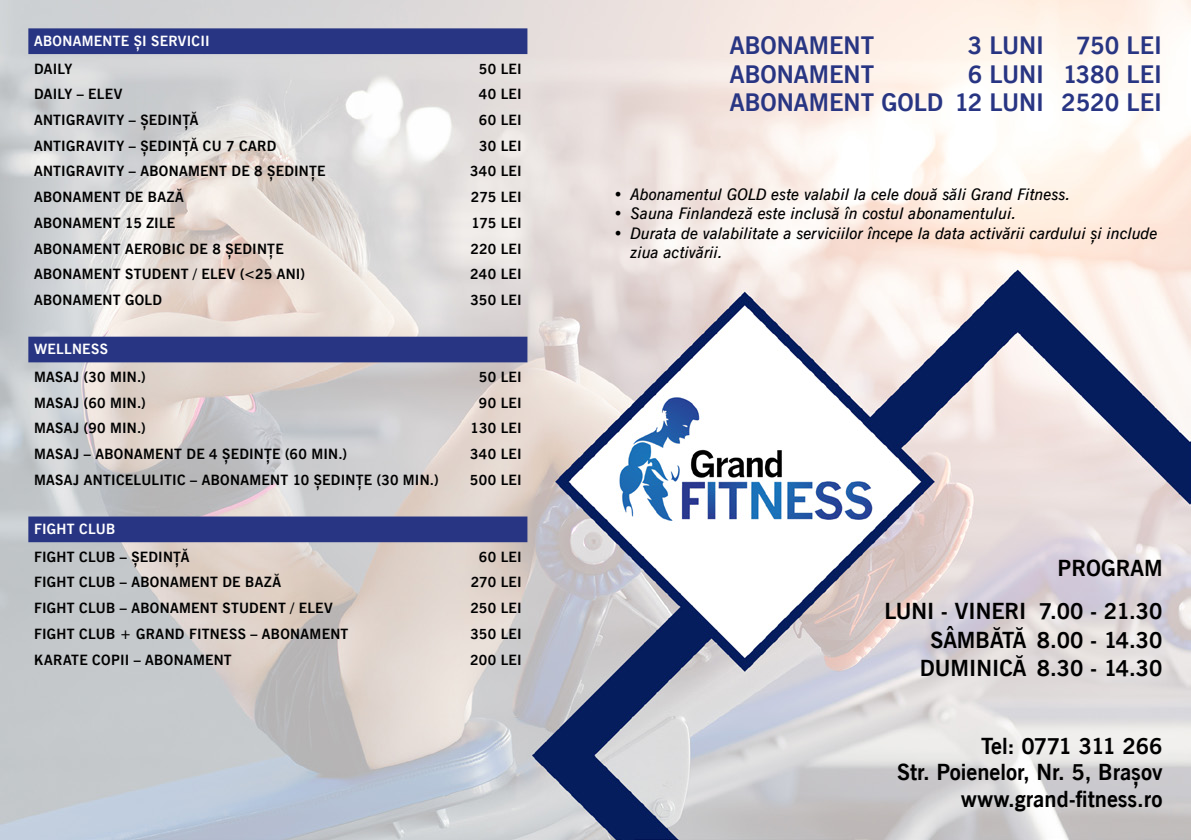
<style>
.page{position:relative;width:1191px;height:840px;background:#fff}
.page>*{position:absolute;margin:0;border:0;box-sizing:border-box;transform-origin:0 0}
.t1{font:700 24px/28.4px "News Gothic BT Pro";color:#283583;text-align:right}
.t2{font:700 22px/26.4px "News Gothic BT Pro";color:#000;text-align:right}
.t3{font:italic 600 16px/19.2px "News Gothic BT Pro";color:#000}
.t4{font:700 14px "News Gothic BT Pro";letter-spacing:.02em;color:#000}
.t5{font:700 14px "News Gothic BT Pro";letter-spacing:.02em;color:#fff}
</style>
<div class="page">
<img style="left:0;top:0;width:1190px;height:839px">
<svg style="left:28px;top:28px;width:499px;height:514px;background:#c0bec8"></svg>
<p class="t5" style="left:34px;top:32px;width:177px">ABONAMENTE ȘI SERVICII</p>
<p class="t4" style="left:34px;top:60px;width:40px">DAILY</p>
<p class="t4" style="left:479px;top:60px;width:44px">50 LEI</p>
<p class="t4" style="left:34px;top:86px;width:90px">DAILY – ELEV</p>
<p class="t4" style="left:479px;top:86px;width:44px">40 LEI</p>
<p class="t4" style="left:34px;top:111px;width:166px">ANTIGRAVITY – ȘEDINȚĂ</p>
<p class="t4" style="left:479px;top:111px;width:44px">60 LEI</p>
<p class="t4" style="left:34px;top:137px;width:244px">ANTIGRAVITY – ȘEDINȚĂ CU 7 CARD</p>
<p class="t4" style="left:479px;top:137px;width:44px">30 LEI</p>
<p class="t4" style="left:34px;top:163px;width:293px">ANTIGRAVITY – ABONAMENT DE 8 ȘEDINȚE</p>
<p class="t4" style="left:470px;top:163px;width:53px">340 LEI</p>
<p class="t4" style="left:34px;top:188px;width:151px">ABONAMENT DE BAZĂ</p>
<p class="t4" style="left:471px;top:188px;width:52px">275 LEI</p>
<p class="t4" style="left:34px;top:214px;width:143px">ABONAMENT 15 ZILE</p>
<p class="t4" style="left:471px;top:214px;width:52px">175 LEI</p>
<p class="t4" style="left:34px;top:240px;width:251px">ABONAMENT AEROBIC DE 8 ȘEDINȚE</p>
<p class="t4" style="left:470px;top:240px;width:53px">220 LEI</p>
<p class="t4" style="left:34px;top:265px;width:272px">ABONAMENT STUDENT / ELEV (&lt;25 ANI)</p>
<p class="t4" style="left:470px;top:265px;width:53px">240 LEI</p>
<p class="t4" style="left:34px;top:291px;width:130px">ABONAMENT GOLD</p>
<p class="t4" style="left:470px;top:291px;width:53px">350 LEI</p>
<p class="t5" style="left:34px;top:340px;width:75px">WELLNESS</p>
<p class="t4" style="left:34px;top:368px;width:113px">MASAJ (30 MIN.)</p>
<p class="t4" style="left:479px;top:368px;width:44px">50 LEI</p>
<p class="t4" style="left:34px;top:394px;width:113px">MASAJ (60 MIN.)</p>
<p class="t4" style="left:479px;top:394px;width:44px">90 LEI</p>
<p class="t4" style="left:34px;top:419px;width:113px">MASAJ (90 MIN.)</p>
<p class="t4" style="left:470px;top:419px;width:53px">130 LEI</p>
<p class="t4" style="left:34px;top:445px;width:314px">MASAJ – ABONAMENT DE 4 ȘEDINȚE (60 MIN.)</p>
<p class="t4" style="left:470px;top:445px;width:53px">340 LEI</p>
<p class="t4" style="left:34px;top:471px;width:406px">MASAJ ANTICELULITIC – ABONAMENT 10 ȘEDINȚE (30 MIN.)</p>
<p class="t4" style="left:470px;top:471px;width:53px">500 LEI</p>
<p class="t5" style="left:34px;top:520px;width:83px">FIGHT CLUB</p>
<p class="t4" style="left:34px;top:548px;width:157px">FIGHT CLUB – ȘEDINȚĂ</p>
<p class="t4" style="left:479px;top:548px;width:44px">60 LEI</p>
<p class="t4" style="left:34px;top:573px;width:249px">FIGHT CLUB – ABONAMENT DE BAZĂ</p>
<p class="t4" style="left:471px;top:573px;width:52px">270 LEI</p>
<p class="t4" style="left:34px;top:599px;width:300px">FIGHT CLUB – ABONAMENT STUDENT / ELEV</p>
<p class="t4" style="left:470px;top:599px;width:53px">250 LEI</p>
<p class="t4" style="left:34px;top:625px;width:316px">FIGHT CLUB + GRAND FITNESS – ABONAMENT</p>
<p class="t4" style="left:470px;top:625px;width:53px">350 LEI</p>
<p class="t4" style="left:34px;top:650px;width:199px">KARATE COPII – ABONAMENT</p>
<p class="t4" style="left:470px;top:650px;width:53px">200 LEI</p>
<h1 class="t1" style="left:730px;top:33px;width:146px">ABONAMENT</h1>
<h1 class="t1" style="left:967px;top:33px;width:78px">3 LUNI</h1>
<h1 class="t1" style="left:1076px;top:33px;width:87px">750 LEI</h1>
<h1 class="t1" style="left:730px;top:61px;width:146px">ABONAMENT</h1>
<h1 class="t1" style="left:730px;top:61px;width:434px">6 LUNI 1380 LEI<br>ABONAMENT GOLD 12 LUNI 2520 LEI</h1>
<p class="t3" style="left:613px;top:185px;width:458px">• Abonamentul GOLD este valabil la cele două săli Grand Fitness.</p>
<p class="t3" style="left:613px;top:205px;width:404px">• Sauna Finlandeză este inclusă în costul abonamentului.</p>
<p class="t3" style="left:630px;top:224px;width:528px;text-indent:-17px">• Durata de valabilitate a serviciilor începe la data activării cardului și include ziua activării.</p>
<h2 class="t2" style="left:884px;top:547px;width:280px;line-height:43.2px">PROGRAM<br>LUNI - VINERI 7.00 - 21.30</h2>
<h2 class="t2" style="left:919px;top:626px;width:244px;line-height:28.4px;text-align:center">SÂMBĂTĂ 8.00 - 14.30<br>DUMINICĂ 8.30 - 14.30</h2>
<h2 class="t2" style="left:897px;top:733px;width:267px">Tel: 0771 311 266<br>Str. Poienelor, Nr. 5, Brașov www.grand-fitness.ro</h2>
</div>
